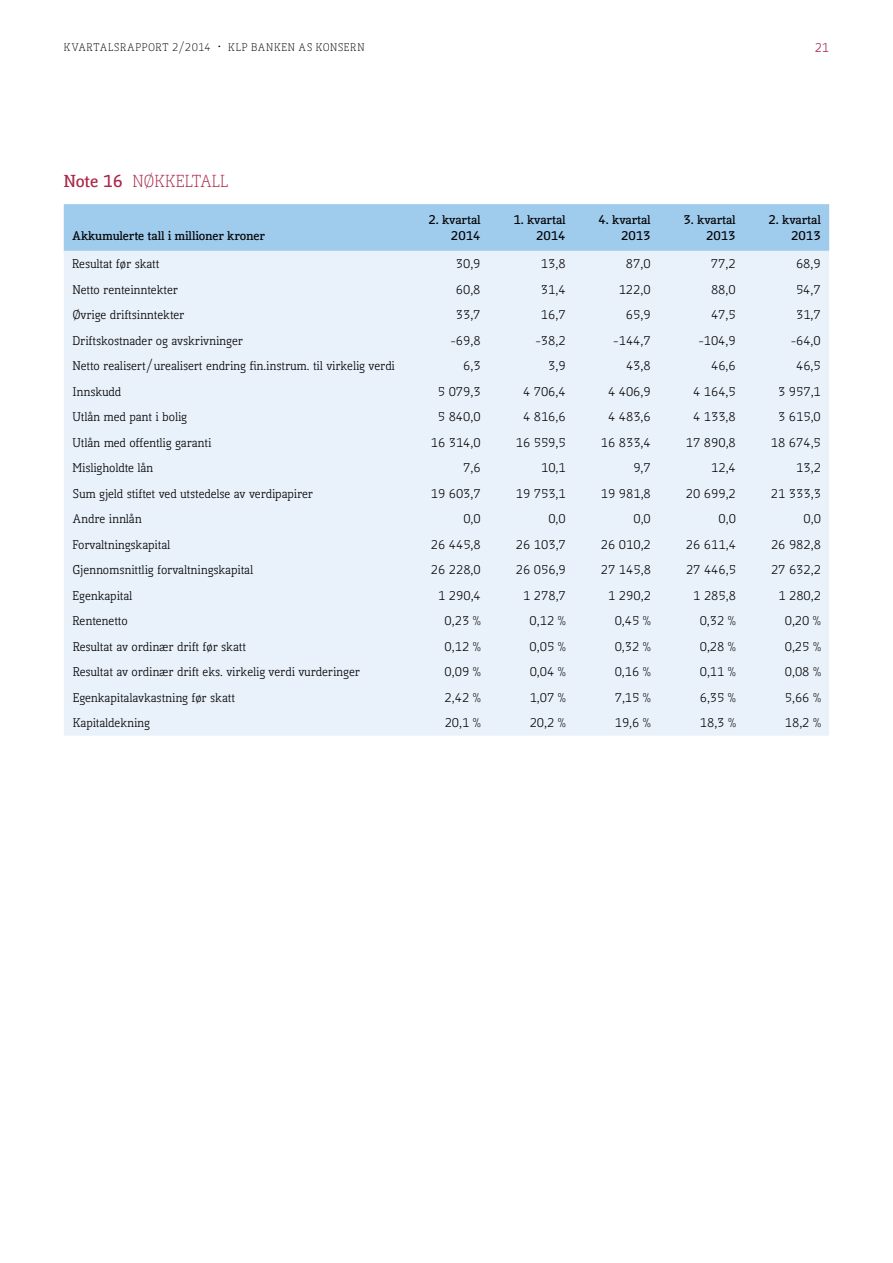
<style>
.page{position:relative;width:893px;height:1263px;background:#fff}
.page>*{position:absolute;margin:0;border:0;box-sizing:border-box;transform-origin:0 0}
.t1{font:300 16.5px "Kofi Pure Serif";color:#a92647}
.t2{font:12px "Kofi Pure Serif";color:#000}
.t3{font:700 12px/15.8px "Kofi Pure Serif";color:#000;text-align:right}
.t4{font:12px "Kofi Pure Serif";color:#a7214d}
.t5{font:300 10.5px "Kofi Pure Serif";letter-spacing:.06em;color:#000}
.s1{font-weight:700}
</style>
<div class="page">
<div style="left:64px;top:204px;width:765px;height:47px;background:#9fcbed"></div>
<div style="left:64px;top:251px;width:765px;height:485px;background:#e9f1fa"></div>
<p class="t5" style="left:64px;top:40px;width:302px">KVARTALSRAPPORT 2/2014 • KLP BANKEN AS KONSERN</p>
<p class="t4" style="left:815px;top:40px;width:16px">21</p>
<h1 class="t1" style="left:64px;top:171px;width:166px"><span class="s1">Note 16</span> NØKKELTALL</h1>
<p class="t3" style="left:72px;top:228px;width:194px">Akkumulerte tall i millioner kroner</p>
<p class="t3" style="left:428px;top:212px;width:54px">2. kvartal<br>2014</p>
<p class="t3" style="left:513px;top:212px;width:54px">1. kvartal<br>2014</p>
<p class="t3" style="left:598px;top:212px;width:54px">4. kvartal<br>2013</p>
<p class="t3" style="left:683px;top:212px;width:54px">3. kvartal<br>2013</p>
<p class="t3" style="left:769px;top:212px;width:54px">2. kvartal<br>2013</p>
<p class="t2" style="left:72px;top:256px;width:89px">Resultat før skatt</p>
<p class="t2" style="left:456px;top:256px;width:26px">30,9</p>
<p class="t2" style="left:541px;top:256px;width:26px">13,8</p>
<p class="t2" style="left:626px;top:256px;width:26px">87,0</p>
<p class="t2" style="left:711px;top:256px;width:26px">77,2</p>
<p class="t2" style="left:796px;top:256px;width:26px">68,9</p>
<p class="t2" style="left:72px;top:282px;width:107px">Netto renteinntekter</p>
<p class="t2" style="left:456px;top:282px;width:26px">60,8</p>
<p class="t2" style="left:541px;top:282px;width:26px">31,4</p>
<p class="t2" style="left:619px;top:282px;width:33px">122,0</p>
<p class="t2" style="left:711px;top:282px;width:26px">88,0</p>
<p class="t2" style="left:796px;top:282px;width:26px">54,7</p>
<p class="t2" style="left:72px;top:307px;width:114px">Øvrige driftsinntekter</p>
<p class="t2" style="left:456px;top:307px;width:26px">33,7</p>
<p class="t2" style="left:541px;top:307px;width:26px">16,7</p>
<p class="t2" style="left:626px;top:307px;width:26px">65,9</p>
<p class="t2" style="left:711px;top:307px;width:26px">47,5</p>
<p class="t2" style="left:796px;top:307px;width:26px">31,7</p>
<p class="t2" style="left:72px;top:333px;width:172px">Driftskostnader og avskrivninger</p>
<p class="t2" style="left:450px;top:333px;width:32px">-69,8</p>
<p class="t2" style="left:535px;top:333px;width:32px">-38,2</p>
<p class="t2" style="left:613px;top:333px;width:39px">-144,7</p>
<p class="t2" style="left:698px;top:333px;width:39px">-104,9</p>
<p class="t2" style="left:791px;top:333px;width:32px">-64,0</p>
<p class="t2" style="left:72px;top:358px;width:324px">Netto realisert/urealisert endring fin.instrum. til virkelig verdi</p>
<p class="t2" style="left:463px;top:358px;width:19px">6,3</p>
<p class="t2" style="left:548px;top:358px;width:19px">3,9</p>
<p class="t2" style="left:626px;top:358px;width:26px">43,8</p>
<p class="t2" style="left:711px;top:358px;width:26px">46,6</p>
<p class="t2" style="left:796px;top:358px;width:26px">46,5</p>
<p class="t2" style="left:72px;top:384px;width:50px">Innskudd</p>
<p class="t2" style="left:438px;top:384px;width:44px">5 079,3</p>
<p class="t2" style="left:523px;top:384px;width:44px">4 706,4</p>
<p class="t2" style="left:608px;top:384px;width:44px">4 406,9</p>
<p class="t2" style="left:693px;top:384px;width:44px">4 164,5</p>
<p class="t2" style="left:778px;top:384px;width:44px">3 957,1</p>
<p class="t2" style="left:72px;top:409px;width:116px">Utlån med pant i bolig</p>
<p class="t2" style="left:438px;top:409px;width:44px">5 840,0</p>
<p class="t2" style="left:523px;top:409px;width:44px">4 816,6</p>
<p class="t2" style="left:608px;top:409px;width:44px">4 483,6</p>
<p class="t2" style="left:693px;top:409px;width:44px">4 133,8</p>
<p class="t2" style="left:778px;top:409px;width:44px">3 615,0</p>
<p class="t2" style="left:72px;top:435px;width:140px">Utlån med offentlig garanti</p>
<p class="t2" style="left:431px;top:435px;width:51px">16 314,0</p>
<p class="t2" style="left:516px;top:435px;width:51px">16 559,5</p>
<p class="t2" style="left:601px;top:435px;width:51px">16 833,4</p>
<p class="t2" style="left:686px;top:435px;width:51px">17 890,8</p>
<p class="t2" style="left:771px;top:435px;width:51px">18 674,5</p>
<p class="t2" style="left:72px;top:460px;width:82px">Misligholdte lån</p>
<p class="t2" style="left:463px;top:460px;width:19px">7,6</p>
<p class="t2" style="left:541px;top:460px;width:26px">10,1</p>
<p class="t2" style="left:633px;top:460px;width:19px">9,7</p>
<p class="t2" style="left:711px;top:460px;width:26px">12,4</p>
<p class="t2" style="left:796px;top:460px;width:26px">13,2</p>
<p class="t2" style="left:73px;top:486px;width:242px">Sum gjeld stiftet ved utstedelse av verdipapirer</p>
<p class="t2" style="left:431px;top:486px;width:51px">19 603,7</p>
<p class="t2" style="left:516px;top:486px;width:51px">19 753,1</p>
<p class="t2" style="left:601px;top:486px;width:51px">19 981,8</p>
<p class="t2" style="left:686px;top:486px;width:51px">20 699,2</p>
<p class="t2" style="left:771px;top:486px;width:51px">21 333,3</p>
<p class="t2" style="left:73px;top:511px;width:71px">Andre innlån</p>
<p class="t2" style="left:463px;top:511px;width:19px">0,0</p>
<p class="t2" style="left:548px;top:511px;width:19px">0,0</p>
<p class="t2" style="left:633px;top:511px;width:19px">0,0</p>
<p class="t2" style="left:718px;top:511px;width:19px">0,0</p>
<p class="t2" style="left:803px;top:511px;width:19px">0,0</p>
<p class="t2" style="left:73px;top:537px;width:99px">Forvaltningskapital</p>
<p class="t2" style="left:431px;top:537px;width:51px">26 445,8</p>
<p class="t2" style="left:516px;top:537px;width:51px">26 103,7</p>
<p class="t2" style="left:601px;top:537px;width:51px">26 010,2</p>
<p class="t2" style="left:686px;top:537px;width:51px">26 611,4</p>
<p class="t2" style="left:771px;top:537px;width:51px">26 982,8</p>
<p class="t2" style="left:73px;top:562px;width:182px">Gjennomsnittlig forvaltningskapital</p>
<p class="t2" style="left:431px;top:562px;width:51px">26 228,0</p>
<p class="t2" style="left:516px;top:562px;width:51px">26 056,9</p>
<p class="t2" style="left:601px;top:562px;width:51px">27 145,8</p>
<p class="t2" style="left:686px;top:562px;width:51px">27 446,5</p>
<p class="t2" style="left:771px;top:562px;width:51px">27 632,2</p>
<p class="t2" style="left:73px;top:588px;width:61px">Egenkapital</p>
<p class="t2" style="left:438px;top:588px;width:44px">1 290,4</p>
<p class="t2" style="left:523px;top:588px;width:44px">1 278,7</p>
<p class="t2" style="left:608px;top:588px;width:44px">1 290,2</p>
<p class="t2" style="left:693px;top:588px;width:44px">1 285,8</p>
<p class="t2" style="left:778px;top:588px;width:44px">1 280,2</p>
<p class="t2" style="left:73px;top:613px;width:57px">Rentenetto</p>
<p class="t2" style="left:445px;top:613px;width:38px">0,23 %</p>
<p class="t2" style="left:530px;top:613px;width:38px">0,12 %</p>
<p class="t2" style="left:615px;top:613px;width:38px">0,45 %</p>
<p class="t2" style="left:700px;top:613px;width:38px">0,32 %</p>
<p class="t2" style="left:785px;top:613px;width:38px">0,20 %</p>
<p class="t2" style="left:73px;top:639px;width:175px">Resultat av ordinær drift før skatt</p>
<p class="t2" style="left:445px;top:639px;width:38px">0,12 %</p>
<p class="t2" style="left:530px;top:639px;width:38px">0,05 %</p>
<p class="t2" style="left:615px;top:639px;width:38px">0,32 %</p>
<p class="t2" style="left:700px;top:639px;width:38px">0,28 %</p>
<p class="t2" style="left:785px;top:639px;width:38px">0,25 %</p>
<p class="t2" style="left:73px;top:664px;width:289px">Resultat av ordinær drift eks. virkelig verdi vurderinger</p>
<p class="t2" style="left:445px;top:664px;width:38px">0,09 %</p>
<p class="t2" style="left:530px;top:664px;width:38px">0,04 %</p>
<p class="t2" style="left:615px;top:664px;width:38px">0,16 %</p>
<p class="t2" style="left:700px;top:664px;width:38px">0,11 %</p>
<p class="t2" style="left:785px;top:664px;width:38px">0,08 %</p>
<p class="t2" style="left:73px;top:690px;width:164px">Egenkapitalavkastning før skatt</p>
<p class="t2" style="left:445px;top:690px;width:38px">2,42 %</p>
<p class="t2" style="left:530px;top:690px;width:38px">1,07 %</p>
<p class="t2" style="left:615px;top:690px;width:38px">7,15 %</p>
<p class="t2" style="left:700px;top:690px;width:38px">6,35 %</p>
<p class="t2" style="left:785px;top:690px;width:38px">5,66 %</p>
<p class="t2" style="left:73px;top:715px;width:79px">Kapitaldekning</p>
<p class="t2" style="left:445px;top:715px;width:38px">20,1 %</p>
<p class="t2" style="left:530px;top:715px;width:38px">20,2 %</p>
<p class="t2" style="left:615px;top:715px;width:38px">19,6 %</p>
<p class="t2" style="left:700px;top:715px;width:38px">18,3 %</p>
<p class="t2" style="left:785px;top:715px;width:38px">18,2 %</p>
</div>
